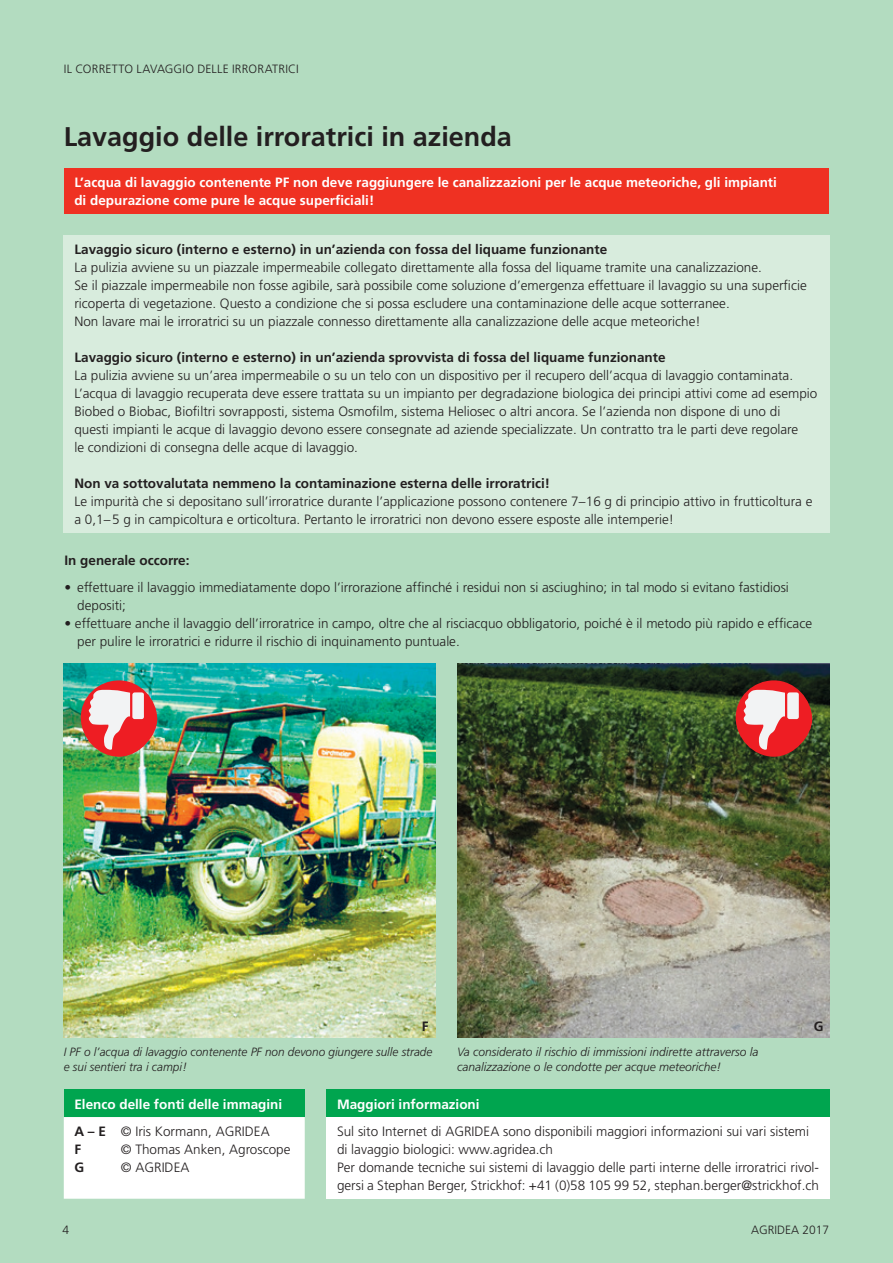
<style>
.page{position:relative;width:893px;height:1263px;background:#b3dcc0}
.page>*{position:absolute;margin:0;border:0;box-sizing:border-box;transform-origin:0 0}
.t1{font:700 27px "Frutiger";color:#231f20}
.Legende{font:300 13.5px/18px "Frutiger";color:#231f20}
.Legende-2{font:700 13.5px "Frutiger";color:#231f20}
.t2{font:700 13.5px/18px "Frutiger";color:#fff}
.Legende-3{font:italic 300 12px/15px "Frutiger";color:#231f20}
.t3{font:300 12px "Frutiger";letter-spacing:.01em;color:#231f20}
</style>
<div class="page">
<div style="left:326px;top:1089px;width:504px;height:28px;background:#00a54f"></div>
<div style="left:326px;top:1117px;width:504px;height:82px;background:#fff"></div>
<div style="left:64px;top:1089px;width:241px;height:28px;background:#00a54f"></div>
<div style="left:64px;top:1117px;width:241px;height:82px;background:#fff"></div>
<div style="left:64px;top:168px;width:764px;height:46px;background:#ef3122"></div>
<div style="left:64px;top:235px;width:766px;height:298px;background:#d8ecdd"></div>
<img style="left:457px;top:663px;width:372px;height:374px">
<div style="left:736px;top:680px;width:76px;height:77px;background:#ee1d23;border-radius:50%"></div>
<svg style="left:743px;top:690px;width:56px;height:60px"></svg>
<img style="left:64px;top:663px;width:372px;height:374px">
<div style="left:81px;top:680px;width:76px;height:77px;background:#ee1d23;border-radius:50%"></div>
<svg style="left:89px;top:690px;width:55px;height:60px"></svg>
<p class="t3" style="left:64px;top:62px;width:236px">IL CORRETTO LAVAGGIO DELLE IRRORATRICI</p>
<p class="t1" style="left:64px;top:121px;width:450px">Lavaggio delle irroratrici in azienda</p>
<p class="t2" style="left:74px;top:173px;width:704px">L’acqua di lavaggio contenente PF non deve raggiungere le canalizzazioni per le acque meteoriche, gli impianti di depurazione come pure le acque superficiali!</p>
<p class="Legende-2" style="left:74px;top:242px;width:534px">Lavaggio sicuro (interno e esterno) in un’azienda con fossa del liquame funzionante</p>
<p class="Legende" style="left:74px;top:259px;width:734px">La pulizia avviene su un piazzale impermeabile collegato direttamente alla fossa del liquame tramite una canalizzazione.<br>Se il piazzale impermeabile non fosse agibile, sarà possibile come soluzione d’emergenza effettuare il lavaggio su una superficie ricoperta di vegetazione. Questo a condizione che si possa escludere una contaminazione delle acque sotterranee.</p>
<p class="Legende" style="left:74px;top:313px;width:628px">Non lavare mai le irroratrici su un piazzale connesso direttamente alla canalizzazione delle acque meteoriche!</p>
<p class="Legende-2" style="left:74px;top:350px;width:593px">Lavaggio sicuro (interno e esterno) in un’azienda sprovvista di fossa del liquame funzionante</p>
<p class="Legende" style="left:74px;top:367px;width:745px">La pulizia avviene su un’area impermeabile o su un telo con un dispositivo per il recupero dell’acqua di lavaggio contaminata.<br>L’acqua di lavaggio recuperata deve essere trattata su un impianto per degradazione biologica dei principi attivi come ad esempio Biobed o Biobac, Biofiltri sovrapposti, sistema Osmofilm, sistema Heliosec o altri ancora. Se l’azienda non dispone di uno di questi impianti le acque di lavaggio devono essere consegnate ad aziende specializzate. Un contratto tra le parti deve regolare<br>le condizioni di consegna delle acque di lavaggio.</p>
<p class="Legende-2" style="left:74px;top:476px;width:477px">Non va sottovalutata nemmeno la contaminazione esterna delle irroratrici!</p>
<p class="Legende" style="left:74px;top:493px;width:739px">Le impurità che si depositano sull’irroratrice durante l’applicazione possono contenere 7–16 g di principio attivo in frutticoltura e a 0,1–5 g in campicoltura e orticoltura. Pertanto le irroratrici non devono essere esposte alle intemperie!</p>
<p class="Legende-2" style="left:64px;top:553px;width:127px">In generale occorre:</p>
<p class="Legende" style="left:77px;top:579px;width:713px;text-indent:-13px">• effettuare il lavaggio immediatamente dopo l’irrorazione affinché i residui non si asciughino; in tal modo si evitano fastidiosi depositi;</p>
<p class="Legende" style="left:77px;top:615px;width:736px;text-indent:-13px">• effettuare anche il lavaggio dell’irroratrice in campo, oltre che al risciacquo obbligatorio, poiché è il metodo più rapido e efficace per pulire le irroratrici e ridurre il rischio di inquinamento puntuale.</p>
<p class="Legende-2" style="left:422px;top:1018px;width:8px">F</p>
<p class="Legende-2" style="left:814px;top:1018px;width:11px">G</p>
<p class="Legende-3" style="left:64px;top:1044px;width:370px">I PF o l’acqua di lavaggio contenente PF non devono giungere sulle strade e sui sentieri tra i campi!</p>
<p class="Legende-3" style="left:457px;top:1044px;width:303px">Va considerato il rischio di immissioni indirette attraverso la canalizzazione o le condotte per acque meteoriche!</p>
<p class="t2" style="left:74px;top:1095px;width:209px">Elenco delle fonti delle immagini</p>
<p class="Legende-2" style="left:74px;top:1123px;width:33px">A – E</p>
<p class="Legende-2" style="left:74px;top:1141px;width:8px">F</p>
<p class="Legende-2" style="left:74px;top:1159px;width:11px">G</p>
<p class="Legende" style="left:121px;top:1122px;width:150px">© Iris Kormann, AGRIDEA</p>
<p class="Legende" style="left:121px;top:1140px;width:171px">© Thomas Anken, Agroscope</p>
<p class="Legende" style="left:121px;top:1158px;width:70px">© AGRIDEA</p>
<p class="t2" style="left:337px;top:1095px;width:144px">Maggiori informazioni</p>
<p class="Legende" style="left:337px;top:1122px;width:474px">Sul sito Internet di AGRIDEA sono disponibili maggiori informazioni sui vari sistemi di lavaggio biologici: www.agridea.ch</p>
<p class="Legende" style="left:337px;top:1158px;width:483px">Per domande tecniche sui sistemi di lavaggio delle parti interne delle irroratrici rivol&shy;gersi a Stephan Berger, Strickhof: +41 (0)58 105 99 52, stephan.berger@strickhof.ch</p>
<p class="t3" style="left:62px;top:1223px;width:8px">4</p>
<p class="t3" style="left:751px;top:1223px;width:80px">AGRIDEA 2017</p>
</div>
